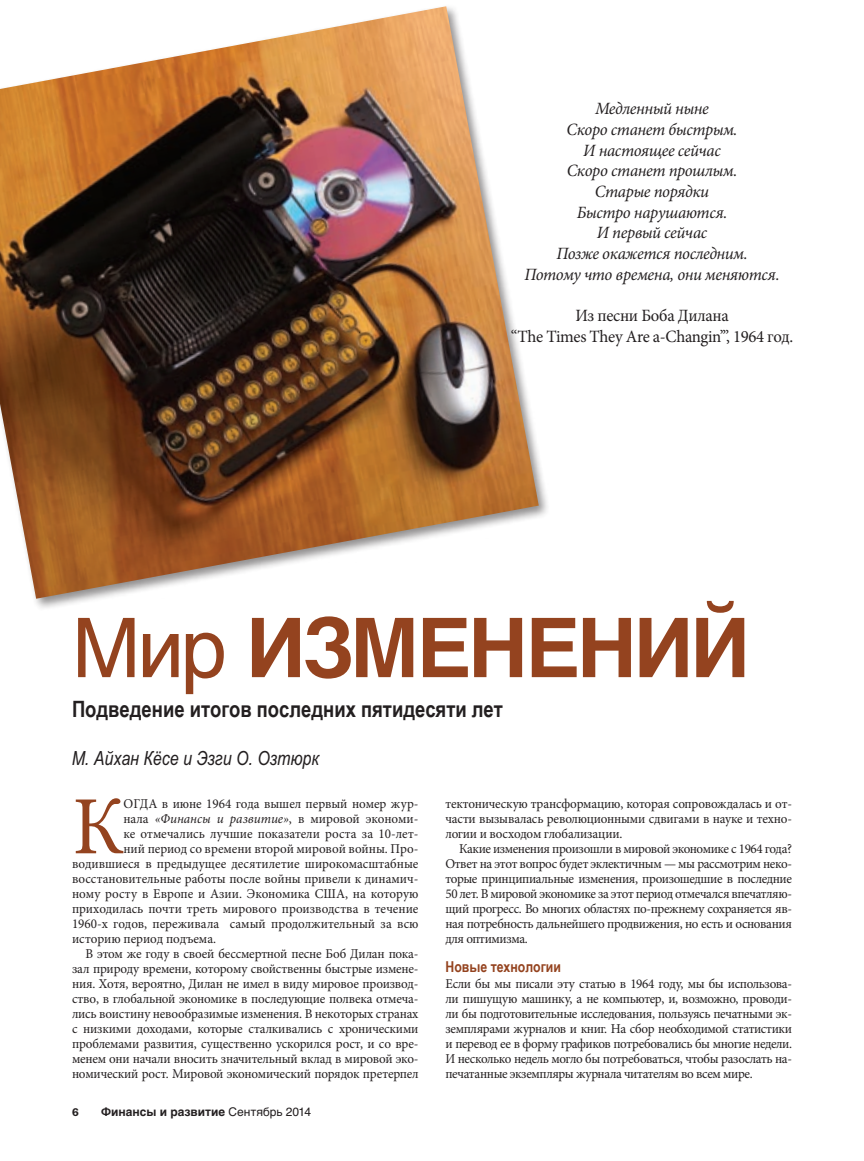
<style>
.page{position:relative;width:864px;height:1161px;background:#fff}
.page>*{position:absolute;margin:0;border:0;box-sizing:border-box;transform-origin:0 0}
.t1{font:82.8px "Minion Pro";color:#94431f}
.t2{font:700 82.5px "Helvetica Cyr";letter-spacing:-.035em;color:#94431f}
.t3{font:700 22.5px "Arial Narrow";color:#231f20}
.t4{font:19.5px "Arial Narrow Cyr MT Inclined";color:#231f20}
.t5{font:italic 17.25px/20.7px "Minion Pro";letter-spacing:-.025em;color:#231f20;text-align:center}
.t6{font:17.25px/20.7px "Minion Pro";letter-spacing:-.02em;color:#231f20;text-align:center}
.t7{font:700 15px "Arial Narrow";color:#94431f}
.t8{font:13.5px/15px "Minion Pro";letter-spacing:-.01em;color:#231f20;text-align:justify}
.t9{font:700 12px "Helvetica Cyr";color:#231f20}
.t10{font:600 11.25px "ITC Franklin Gothic Std";color:#231f20}
.s1{font-family:"Helvetica Cyr Upright";font-weight:400}
.s2{font-style:italic}
</style>
<div class="page">
<img style="left:0;top:6px;width:539px;height:593px">
<p class="t5" style="left:524px;top:98px;width:257px">Медленный ныне<br>Скоро станет быстрым.<br>И настоящее сейчас<br>Скоро станет прошлым.<br>Старые порядки<br>Быстро нарушаются.<br>И первый сейчас<br>Позже окажется последним.<br>Потому что времена, они меняются.</p>
<p class="t6" style="left:511px;top:305px;width:284px">Из песни Боба Дилана<br>“The Times They Are a-Changin’”, 1964 год.</p>
<h2 class="t2" style="left:72px;top:601px;width:680px"><span class="s1">Мир</span> ИЗМЕНЕНИЙ</h2>
<h3 class="t3" style="left:72px;top:692px;width:432px">Подведение итогов последних пятидесяти лет</h3>
<h3 class="t4" style="left:72px;top:750px;width:249px">М. Aйхан Кёсе и Эзги О. Озтюрк</h3>
<h1 class="t1" style="left:72px;top:771px;width:54px">К</h1>
<p class="t8" style="left:123px;top:797px;width:297px">ОГДА в июне 1964 года вышел первый номер жур-</p>
<p class="t8" style="left:123px;top:812px;width:297px">нала <span class="s2">«Финансы и развитие»</span>, в мировой экономи-</p>
<p class="t8" style="left:123px;top:827px;width:297px">ке отмечались лучшие показатели роста за 10-лет-</p>
<p class="t8" style="left:123px;top:842px;width:297px">ний период со времени второй мировой войны. Про-</p>
<p class="t8" style="left:72px;top:857px;width:348px">водившиеся в предыдущее десятилетие широкомасштабные</p>
<p class="t8" style="left:72px;top:872px;width:348px">восстановительные работы после войны привели к динамич-</p>
<p class="t8" style="left:72px;top:887px;width:348px">ному росту в Европе и Азии. Экономика США, на которую</p>
<p class="t8" style="left:72px;top:902px;width:348px">приходилась почти треть мирового производства в течение</p>
<p class="t8" style="left:72px;top:917px;width:348px">1960-х годов, переживала самый продолжительный за всю</p>
<p class="t8" style="left:72px;top:932px;width:146px">историю период подъема.</p>
<p class="t8" style="left:86px;top:947px;width:334px">В этом же году в своей бессмертной песне Боб Дилан пока-</p>
<p class="t8" style="left:72px;top:962px;width:348px">зал природу времени, которому свойственны быстрые измене-</p>
<p class="t8" style="left:72px;top:977px;width:348px">ния. Хотя, вероятно, Дилан не имел в виду мировое производ-</p>
<p class="t8" style="left:72px;top:992px;width:348px">ство, в глобальной экономике в последующие полвека отмеча-</p>
<p class="t8" style="left:72px;top:1007px;width:348px">лись воистину невообразимые изменения. В некоторых странах</p>
<p class="t8" style="left:72px;top:1022px;width:348px">с низкими доходами, которые сталкивались с хроническими</p>
<p class="t8" style="left:72px;top:1037px;width:348px">проблемами развития, существенно ускорился рост, и со вре-</p>
<p class="t8" style="left:72px;top:1052px;width:348px">менем они начали вносить значительный вклад в мировой эко-</p>
<p class="t8" style="left:72px;top:1067px;width:348px">номический рост. Мировой экономический порядок претерпел</p>
<p class="t10" style="left:72px;top:1106px;width:8px">6</p>
<p class="t9" style="left:101px;top:1105px;width:212px">Финансы и развитие <span class="s1">Сентябрь 2014</span></p>
<p class="t8" style="left:445px;top:797px;width:348px">тектоническую трансформацию, которая сопровождалась и от&shy;части вызывалась революционными сдвигами в науке и техно&shy;логии и восходом глобализации.</p>
<p class="t8" style="left:446px;top:842px;width:348px;text-indent:14px">Какие изменения произошли в мировой экономике с 1964 года?<br>Ответ на этот вопрос будет эклектичным — мы рассмотрим неко&shy;торые принципиальные изменения, произошедшие в последние 50 лет. В мировой экономике за этот период отмечался впечатляю&shy;щий прогресс. Во многих областях по-прежнему сохраняется яв&shy;ная потребность дальнейшего продвижения, но есть и основания для оптимизма.</p>
<p class="t7" style="left:446px;top:955px;width:117px">Новые технологии</p>
<p class="t8" style="left:446px;top:977px;width:348px">Если бы мы писали эту статью в 1964 году, мы бы использова&shy;ли пишущую машинку, а не компьютер, и, возможно, проводи&shy;ли бы подготовительные исследования, пользуясь печатными эк&shy;земплярами журналов и книг. На сбор необходимой статистики и перевод ее в форму графиков потребовались бы многие недели.<br>И несколько недель могло бы потребоваться, чтобы разослать на&shy;печатанные экземпляры журнала читателям во всем мире.</p>
</div>
